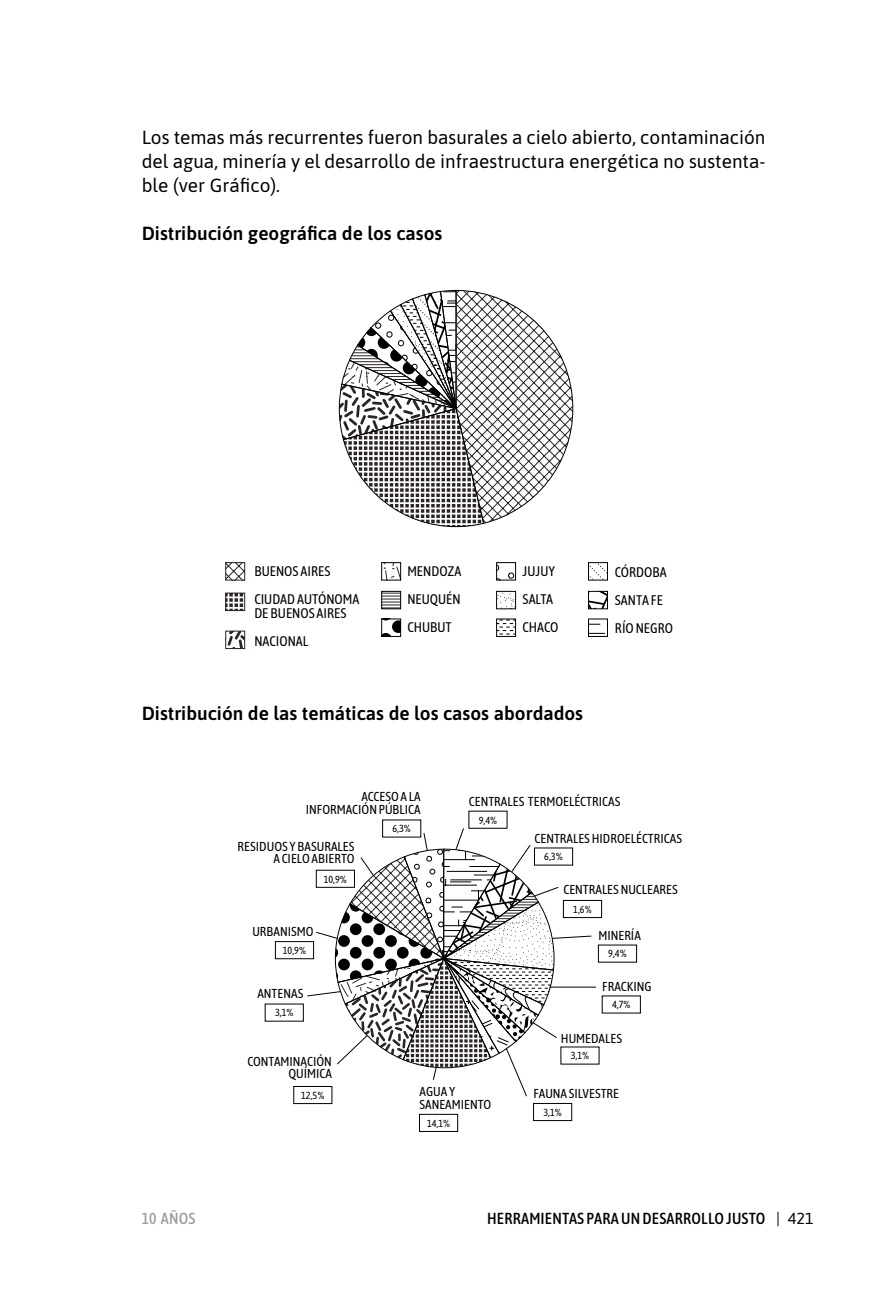
<style>
.page{position:relative;width:879px;height:1304px;background:#fff}
.page>*{position:absolute;margin:0;border:0;box-sizing:border-box;transform-origin:0 0}
.t1{font:19px/24px "Asap";color:#000;text-align:justify}
.t2{font:600 19px "Asap";color:#000}
.t3{font:500 condensed 16px "Asap";letter-spacing:.01em;color:#000}
.t4{font:500 condensed 16px "Asap";letter-spacing:.01em;color:#9d9d9c}
.t5{font:condensed 14px/28px "Asap";color:#000}
.t6{font:condensed 13px/13px "Asap";color:#000;text-align:right}
.t7{font:condensed 10.4px "Asap";color:#000}
.s1{font-weight:400;font-stretch:normal}
</style>
<div class="page">
<svg style="left:338px;top:290px;width:236px;height:237px"></svg>
<svg style="left:225px;top:562px;width:20px;height:18px"></svg>
<svg style="left:225px;top:593px;width:20px;height:18px"></svg>
<svg style="left:225px;top:631px;width:20px;height:18px"></svg>
<svg style="left:381px;top:562px;width:20px;height:18px"></svg>
<svg style="left:381px;top:591px;width:20px;height:18px"></svg>
<svg style="left:381px;top:619px;width:20px;height:18px"></svg>
<svg style="left:496px;top:562px;width:20px;height:18px"></svg>
<svg style="left:496px;top:591px;width:20px;height:18px"></svg>
<svg style="left:496px;top:619px;width:20px;height:18px"></svg>
<svg style="left:588px;top:562px;width:20px;height:18px"></svg>
<svg style="left:588px;top:591px;width:20px;height:18px"></svg>
<svg style="left:588px;top:619px;width:20px;height:18px"></svg>
<div style="left:419px;top:1114px;width:39px;height:18px;background:#fff;border:1px solid #000"></div>
<div style="left:293px;top:1086px;width:39px;height:18px;background:#fff;border:1px solid #000"></div>
<div style="left:275px;top:941px;width:39px;height:18px;background:#fff;border:1px solid #000"></div>
<div style="left:563px;top:900px;width:39px;height:18px;background:#fff;border:1px solid #000"></div>
<div style="left:598px;top:945px;width:39px;height:18px;background:#fff;border:1px solid #000"></div>
<svg style="left:597px;top:1047px;width:2px;height:17px"></svg>
<div style="left:533px;top:1103px;width:39px;height:18px;background:#fff;border:1px solid #000"></div>
<svg style="left:306px;top:827px;width:291px;height:270px"></svg>
<h1 class="t1" style="left:142px;top:124px;width:625px">Los temas más recurrentes fueron basurales a cielo abierto, contaminación del agua, minería y el desarrollo de infraestructura energética no sustenta&shy;ble (ver Gráfico).</h1>
<h1 class="t2" style="left:142px;top:220px;width:302px">Distribución geográfica de los casos</h1>
<p class="t5" style="left:254px;top:557px;width:106px">BUENOS AIRES<br>CIUDAD AUTÓNOMA</p>
<p class="t5" style="left:254px;top:599px;width:94px">DE BUENOS AIRES<br>NACIONAL</p>
<p class="t5" style="left:407px;top:557px;width:56px;text-align:justify">MENDOZA NEUQUÉN CHUBUT</p>
<p class="t5" style="left:523px;top:557px;width:37px">JUJUY<br>SALTA<br>CHACO</p>
<p class="t5" style="left:615px;top:558px;width:60px">CÓRDOBA<br>SANTA FE<br>RÍO NEGRO</p>
<h1 class="t2" style="left:142px;top:700px;width:443px">Distribución de las temáticas de los casos abordados</h1>
<p class="t6" style="left:306px;top:789px;width:116px">ACCESO A LA<br>INFORMACIÓN PÚBLICA</p>
<p class="t6" style="left:469px;top:795px;width:153px">CENTRALES TERMOELÉCTRICAS</p>
<p class="t6" style="left:238px;top:839px;width:118px">RESIDUOS Y BASURALES<br>A CIELO ABIERTO</p>
<p class="t7" style="left:324px;top:872px;width:25px">10,9%</p>
<p class="t6" style="left:252px;top:924px;width:63px">URBANISMO</p>
<p class="t7" style="left:283px;top:943px;width:25px">10,9%</p>
<p class="t6" style="left:257px;top:987px;width:47px">ANTENAS</p>
<p class="t7" style="left:275px;top:1006px;width:20px">3,1%</p>
<p class="t6" style="left:247px;top:1054px;width:86px">CONTAMINACIÓN<br>QUÍMICA</p>
<p class="t7" style="left:301px;top:1088px;width:25px">12,5%</p>
<p class="t7" style="left:392px;top:822px;width:20px">6,3%</p>
<p class="t7" style="left:479px;top:813px;width:20px">9,4%</p>
<p class="t6" style="left:534px;top:831px;width:149px">CENTRALES HIDROELÉCTRICAS</p>
<p class="t7" style="left:544px;top:850px;width:20px">6,3%</p>
<p class="t6" style="left:563px;top:883px;width:116px">CENTRALES NUCLEARES</p>
<p class="t6" style="left:598px;top:928px;width:44px">MINERÍA</p>
<p class="t7" style="left:573px;top:902px;width:20px">1,6%</p>
<p class="t7" style="left:608px;top:947px;width:20px">9,4%</p>
<p class="t6" style="left:602px;top:980px;width:51px">FRACKING</p>
<p class="t7" style="left:612px;top:998px;width:20px">4,7%</p>
<p class="t6" style="left:561px;top:1031px;width:63px">HUMEDALES</p>
<p class="t7" style="left:571px;top:1049px;width:20px">3,1%</p>
<p class="t6" style="left:419px;top:1085px;width:37px">AGUA Y</p>
<p class="t6" style="left:533px;top:1087px;width:87px">FAUNA SILVESTRE</p>
<p class="t6" style="left:419px;top:1098px;width:73px">SANEAMIENTO</p>
<p class="t7" style="left:543px;top:1105px;width:20px">3,1%</p>
<p class="t7" style="left:427px;top:1116px;width:25px">14,1%</p>
<p class="t4" style="left:142px;top:1208px;width:55px">10 AÑOS</p>
<p class="t3" style="left:487px;top:1208px;width:328px">HERRAMIENTAS PARA UN DESARROLLO JUSTO <span class="s1">| 421</span></p>
</div>
